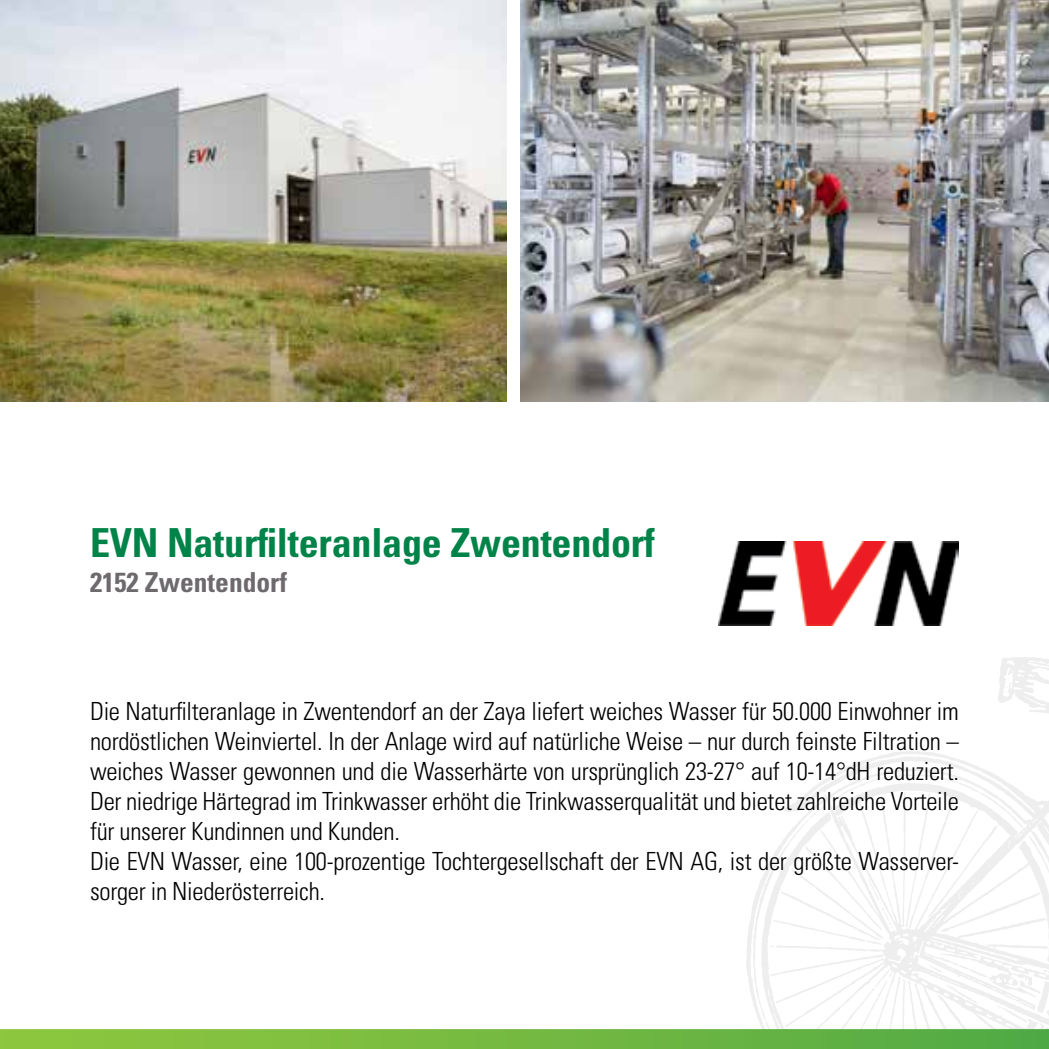
<style>
.page{position:relative;width:1049px;height:1049px;background:#fff}
.page>*{position:absolute;margin:0;border:0;box-sizing:border-box;transform-origin:0 0}
.t1{font:700 condensed 40px "Univers LT Pro";letter-spacing:-.005em;color:#008348}
.t2{font:700 condensed 27.5px "Univers LT Pro";color:#6d696d}
.t3{font:300 condensed 25px/30px "Univers LT Pro";letter-spacing:-.01em;color:#000}
</style>
<div class="page">
<svg style="left:746px;top:657px;width:303px;height:372px"></svg>
<img style="left:0;top:0;width:507px;height:402px">
<img style="left:521px;top:0;width:528px;height:402px">
<img style="left:719px;top:542px;width:240px;height:84px">
<div style="left:0;top:1029px;width:1049px;height:20px;background:linear-gradient(to right,#92c83e,#52aa45)"></div>
<h1 class="t1" style="left:90px;top:518px;width:566px">EVN Naturfilteranlage Zwentendorf</h1>
<p class="t2" style="left:90px;top:565px;width:199px">2152 Zwentendorf</p>
<p class="t3" style="left:90px;top:695px;width:870px">Die Naturfilteranlage in Zwentendorf an der Zaya liefert weiches Wasser für 50.000 Einwohner im nordöstlichen Weinviertel. In der Anlage wird auf natürliche Weise – nur durch feinste Filtration – weiches Wasser gewonnen und die Wasserhärte von ursprünglich 23-27° auf 10-14°dH reduziert.<br>Der niedrige Härtegrad im Trinkwasser erhöht die Trinkwasserqualität und bietet zahlreiche Vorteile für unserer Kundinnen und Kunden.<br>Die EVN Wasser, eine 100-prozentige Tochtergesellschaft der EVN AG, ist der größte Wasserver&shy;sorger in Niederösterreich.</p>
</div>
